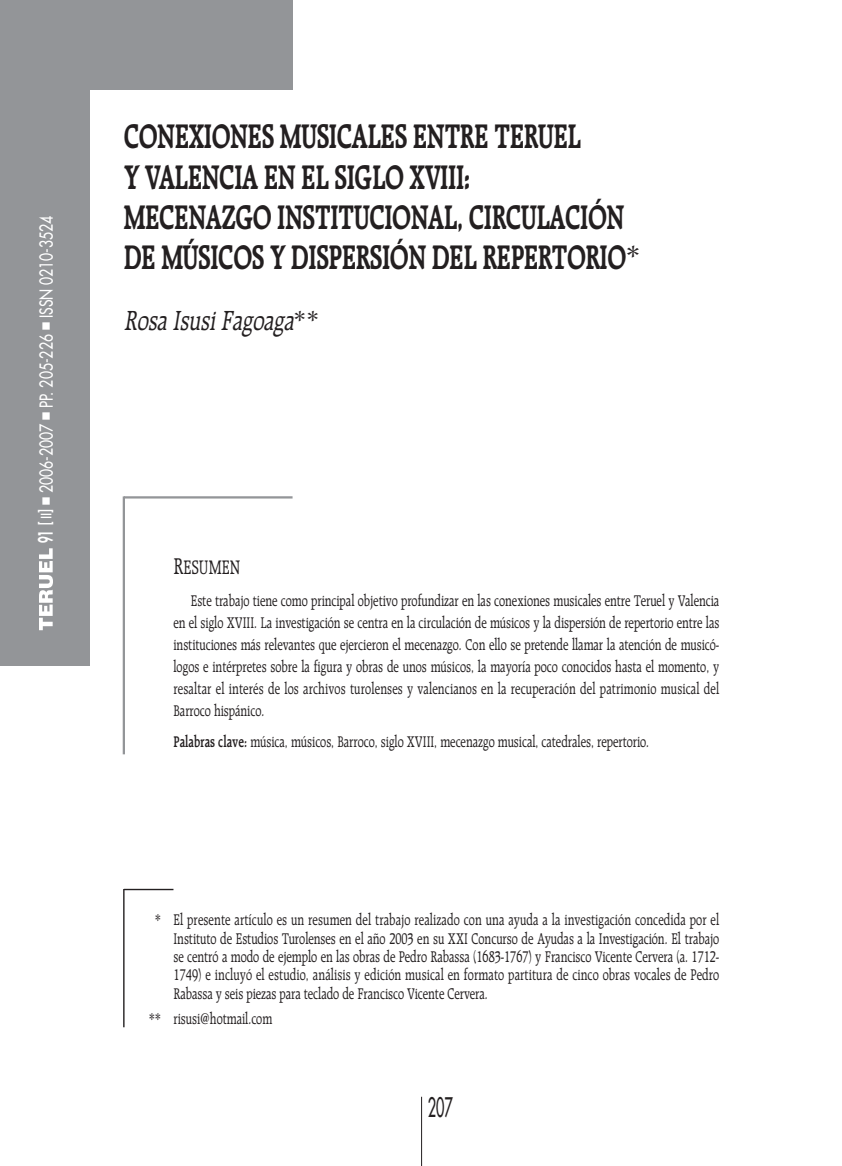
<style>
.page{position:relative;width:842px;height:1166px;background:#fff}
.page>*{position:absolute;margin:0;border:0;box-sizing:border-box;transform-origin:0 0}
.t1{font:700 36.75px/40.2px "Raleigh";letter-spacing:-.025em;color:#231f20;scale:.7 1}
.t2{font:italic 29.75px "Raleigh";color:#231f20;scale:.75 1}
.t3{font:26.25px "Futura";color:#231f20;scale:.55 1}
.t4{font:21px "Raleigh";color:#231f20;scale:.71 1}
.t5{font:17.5px "Futura";color:#fff;scale:.8 1}
.t6{font:16.62px/21.9px "Raleigh";color:#231f20;text-align:justify;scale:.73 1}
.s1{font-weight:800;font-size:19.25px}
.s2{font-weight:800;font-size:16.28px}
.s3{font-size:14px}
.s4{font-weight:400;font-size:28px}
.s5{font-style:normal;font-size:24.5px}
.s6{font-size:24.5px}
.s7{font-weight:600}
</style>
<div class="page">
<hr style="left:124px;top:496px;width:168px;height:2px;background:#939598">
<hr style="left:123px;top:496px;width:2px;height:258px;background:#939598">
<div style="left:0;top:0;width:292px;height:89px;background:#939598"></div>
<div style="left:0;top:0;width:89px;height:665px;background:#939598"></div>
<hr style="left:421px;top:1096px;width:1px;height:69px;background:#231f20">
<svg style="left:39px;top:548px;width:14px;height:82px"></svg>
<hr style="left:124px;top:888px;width:49px;height:2px;background:#231f20">
<hr style="left:123px;top:889px;width:2px;height:138px;background:#231f20">
<p class="t5" style="left:38px;top:543px;width:411px;rotate:-90deg"><span class="s1">91</span> <span class="s2">[</span> <span class="s3">II</span><span class="s2">]</span> ■ 2006-2007 ■ PP. 205-226 ■ ISSN 0210-3524</p>
<h1 class="t1" style="left:124px;top:118px;width:739px">CONEXIONES MUSICALES ENTRE TERUEL<br>Y VALENCIA EN EL SIGLO XVIII:<br>MECENAZGO INSTITUCIONAL, CIRCULACIÓN DE MÚSICOS Y DISPERSIÓN DEL REPERTORIO<span class="s4">*</span></h1>
<h2 class="t2" style="left:124px;top:308px;width:262px">Rosa IsusiFagoaga<span class="s5">* *</span></h2>
<p class="t4" style="left:173px;top:558px;width:96px"><span class="s6">R</span>ESUMEN</p>
<p class="t6" style="left:173px;top:591px;width:749px;text-indent:17px">Este trabajo tiene como principal objetivo profundizar en las conexiones musicales entre Teruel y Valencia en el siglo XVIII. La investigación se centra en la circulación de músicos y la dispersión de repertorio entre las instituciones más relevantes que ejercieron el mecenazgo. Con ello se pretende llamar la atención de musicó&shy;logos e intérpretes sobre la figura y obras de unos músicos, la mayoría poco conocidos hasta el momento, y resaltar el interés de los archivos turolenses y valencianos en la recuperación del patrimonio musical del Barroco hispánico.</p>
<p class="t6" style="left:173px;top:732px;width:653px"><span class="s7">Palabras clave:</span> música, músicos, Barroco, siglo XVIII, mecenazgo musical, catedrales, repertorio.</p>
<p class="t6" style="left:173px;top:911px;width:749px;line-height:18.4px;text-indent:-19px">* El presente artículo es un resumen del trabajo realizado con una ayuda a la investigación concedida por el Instituto de Estudios Turolenses en el año 2003 en su XXI Concurso de Ayudas a la Investigación. El trabajo se centró a modo de ejemplo en las obras de Pedro Rabassa (1683-1767) y Francisco Vicente Cervera (a. 1712- 1749) e incluyó el estudio, análisis y edición musical en formato partitura de cinco obras vocales de Pedro Rabassa y seis piezas para teclado de Francisco Vicente Cervera.</p>
<p class="t6" style="left:149px;top:1008px;width:171px">** risusi@hotmail.com</p>
<h3 class="t3" style="left:428px;top:1093px;width:47px">207</h3>
</div>
